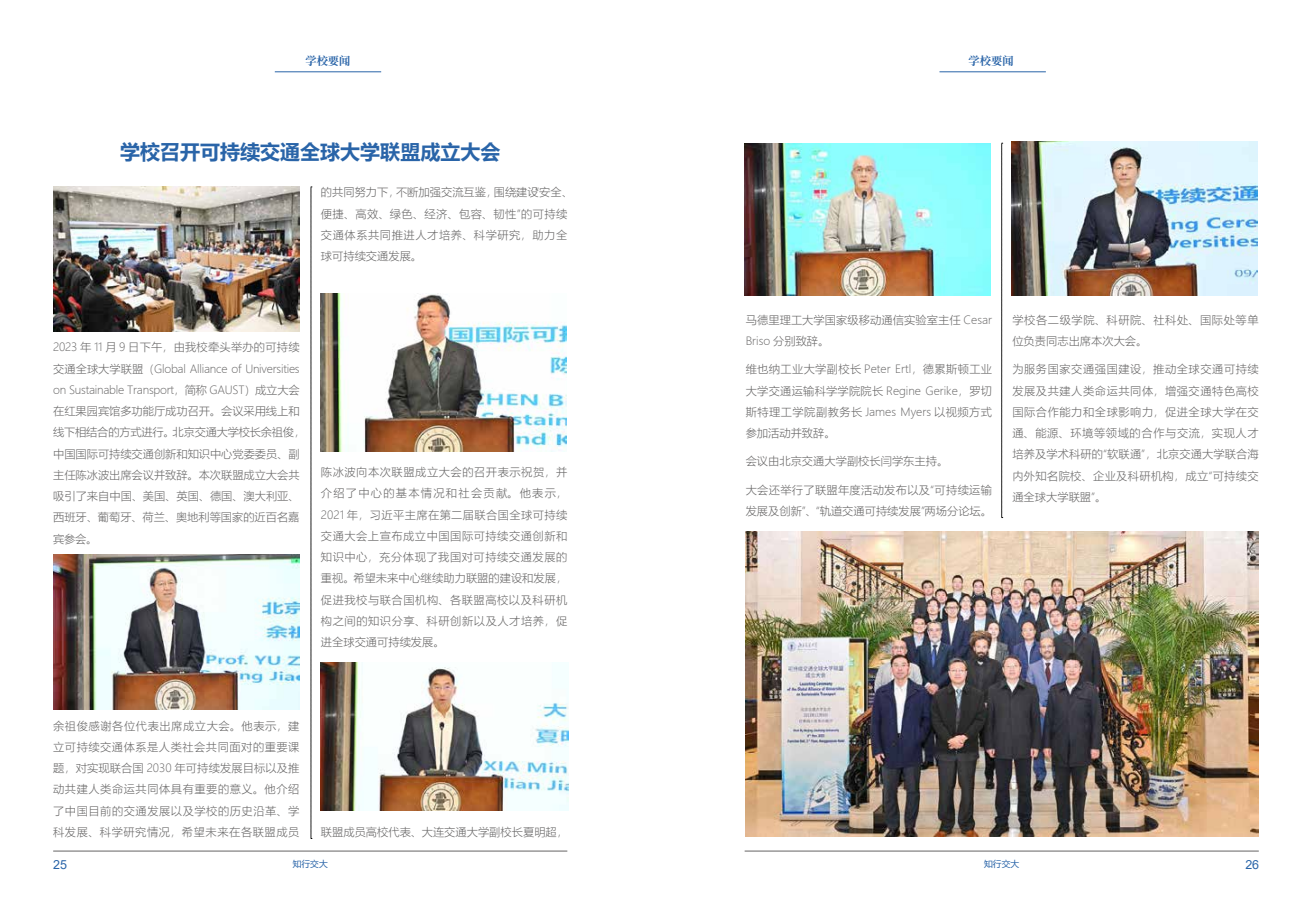
<style>
.page{position:relative;width:1312px;height:922px;background:#fff}
.page>*{position:absolute;margin:0;border:0;box-sizing:border-box;transform-origin:0 0}
.t1{font:700 20px "Microsoft Ya Hei";color:#2964a8}
.t2{font:12.5px "Arial";color:#2964a8}
.t3{font:300 11.25px/21.2px "Microsoft Ya Hei";color:#656464;text-align:justify}
.t4{font:300 11.25px/21.2px "Microsoft Ya Hei";letter-spacing:.035em;color:#656464}
.t5{font:300 11.25px/21.2px "Microsoft Ya Hei";letter-spacing:.025em;color:#656464}
.t6{font:300 11.25px/21.2px "Microsoft Ya Hei";letter-spacing:.05em;color:#656464}
.t7{font:700 11.25px "Source Han Serif SC";color:#2964a8}
.t8{font:8.75px "Microsoft Ya Hei";color:#2964a8}
</style>
<div class="page">
<hr style="left:53px;top:850px;width:514px;height:1px;background:#656464">
<hr style="left:744px;top:850px;width:514px;height:1px;background:#656464">
<hr style="left:939px;top:72px;width:106px;height:1px;background:#2964a8">
<hr style="left:275px;top:72px;width:106px;height:1px;background:#2964a8">
<svg style="left:311px;top:187px;width:1px;height:652px"></svg>
<svg style="left:1001px;top:143px;width:1px;height:375px"></svg>
<img style="left:53px;top:187px;width:246px;height:145px">
<img style="left:53px;top:555px;width:246px;height:154px">
<img style="left:321px;top:293px;width:245px;height:158px">
<img style="left:321px;top:662px;width:247px;height:148px">
<img style="left:744px;top:143px;width:246px;height:153px">
<img style="left:1011px;top:142px;width:245px;height:154px">
<img style="left:745px;top:531px;width:512px;height:305px">
<p class="t7" style="left:305px;top:54px;width:47px">学校要闻</p>
<p class="t7" style="left:968px;top:54px;width:46px">学校要闻</p>
<h1 class="t1" style="left:120px;top:138px;width:381px">学校召开可持续交通全球大学联盟成立大会</h1>
<p class="t4" style="left:321px;top:181px;width:253px">的共同努力下，不断加强交流互鉴，围绕建设“安全、便捷、高效、绿色、经济、包容、韧性”的可持续交通体系共同推进人才培养、科学研究，助力全球可持续交通发展。</p>
<p class="t3" style="left:53px;top:336px;width:253px;text-align:left">2023 年 11 月 9 日下午，由我校牵头举办的可持续交通全球大学联盟（Global Alliance of Universities on Sustainable Transport，简称 GAUST）成立大会在红果园宾馆多功能厅成功召开。会议采用线上和线下相结合的方式进行。北京交通大学校长余祖俊，中国国际可持续交通创新和知识中心党委委员、副主任陈冰波出席会议并致辞。本次联盟成立大会共吸引了来自中国、美国、英国、德国、澳大利亚、西班牙、葡萄牙、荷兰、奥地利等国家的近百名嘉宾参会。</p>
<p class="t3" style="left:321px;top:461px;width:248px">陈冰波向本次联盟成立大会的召开表示祝贺，并介绍了中心的基本情况和社会贡献。他表示，2021 年，习近平主席在第二届联合国全球可持续交通大会上宣布成立中国国际可持续交通创新和知识中心，充分体现了我国对可持续交通发展的重视。希望未来中心继续助力联盟的建设和发展，促进我校与联合国机构、各联盟高校以及科研机构之间的知识分享、科研创新以及人才培养，促进全球交通可持续发展。</p>
<p class="t3" style="left:53px;top:714px;width:248px">余祖俊感谢各位代表出席成立大会。他表示，建立可持续交通体系是人类社会共同面对的重要课题，对实现联合国 2030 年可持续发展目标以及推动共建人类命运共同体具有重要的意义。他介绍了中国目前的交通发展以及学校的历史沿革、学科发展、科学研究情况，希望未来在各联盟成员</p>
<p class="t3" style="left:321px;top:821px;width:249px">联盟成员高校代表、大连交通大学副校长夏明超，</p>
<p class="t3" style="left:745px;top:308px;width:248px">马德里理工大学国家级移动通信实验室主任 Cesar<br>Briso 分别致辞。</p>
<p class="t3" style="left:745px;top:358px;width:248px">维也纳工业大学副校长 Peter Ertl，德累斯顿工业大学交通运输科学学院院长 Regine Gerike，罗切斯特理工学院副教务长 James Myers 以视频方式参加活动并致辞。</p>
<p class="t3" style="left:745px;top:450px;width:204px">会议由北京交通大学副校长闫学东主持。</p>
<p class="t5" style="left:745px;top:478px;width:248px">大会还举行了联盟年度活动发布以及“可持续运输发展及创新”、“轨道交通可持续发展”两场分论坛。</p>
<p class="t6" style="left:1012px;top:308px;width:248px">学校各二级学院、科研院、社科处、国际处等单位负责同志出席本次大会。</p>
<p class="t3" style="left:1012px;top:358px;width:248px">为服务国家交通强国建设，推动全球交通可持续发展及共建人类命运共同体，增强交通特色高校国际合作能力和全球影响力，促进全球大学在交通、能源、环境等领域的合作与交流，实现人才培养及学术科研的“软联通”，北京交通大学联合海内外知名院校、企业及科研机构，成立“可持续交通全球大学联盟”。</p>
<p class="t2" style="left:53px;top:855px;width:15px">25</p>
<p class="t8" style="left:293px;top:858px;width:36px">知行交大</p>
<p class="t8" style="left:983px;top:858px;width:36px">知行交大</p>
<p class="t2" style="left:1244px;top:855px;width:15px">26</p>
</div>
